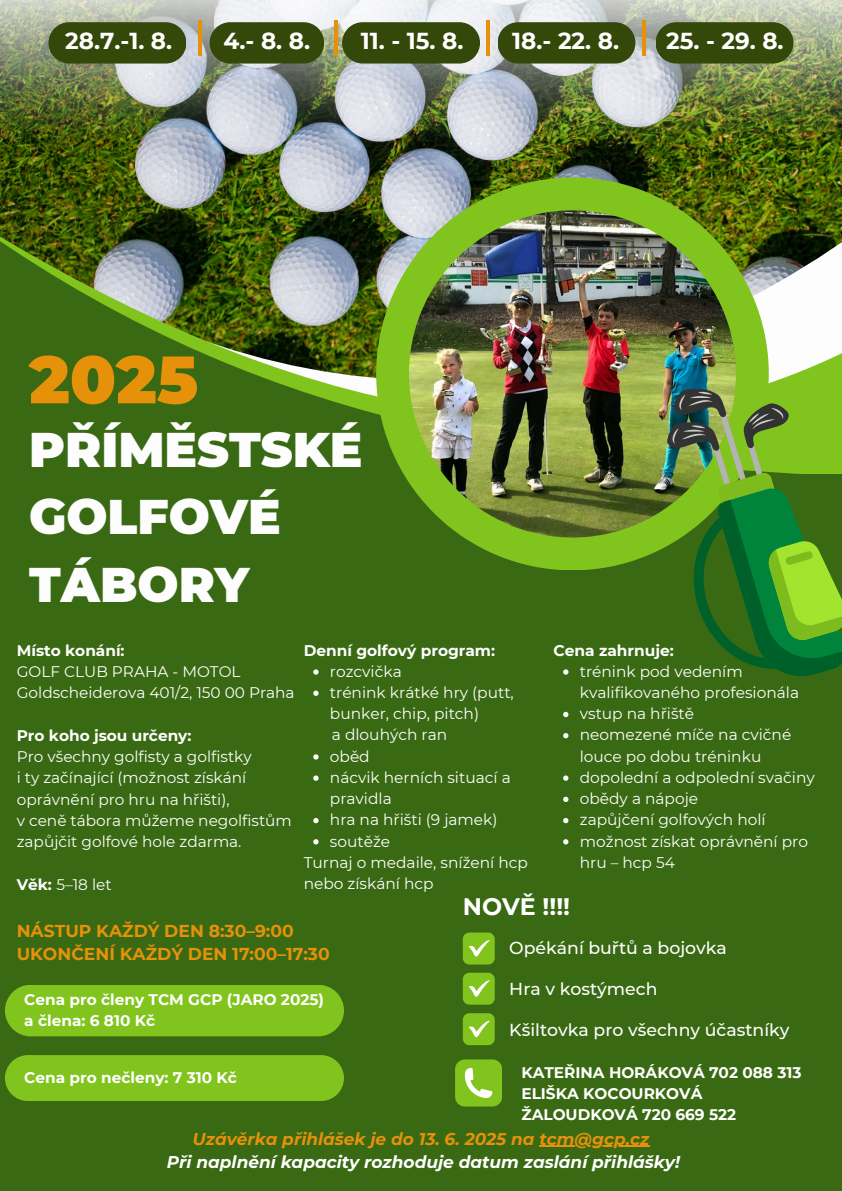
<style>
.page{position:relative;width:842px;height:1191px;background:#fff}
.page>*{position:absolute;margin:0;border:0;box-sizing:border-box;transform-origin:0 0}
.t1{font:900 66.9px "Montserrat";color:#e5910a}
.t2{font:50.8px "Montserrat";color:#e5910a}
.t3{font:900 48.5px/67.9px "Montserrat";color:#fdfdfd}
.t4{font:700 23.8px "Montserrat";color:#fff}
.t5{font:700 23.1px "Montserrat";color:#fff}
.t6{font:500 17.3px "Montserrat";color:#fff}
.t7{font:700 17.2px/23.3px "Montserrat";color:#e5910a}
.t8{font:italic 700 17px "Montserrat";color:#fff}
.t9{font:italic 700 17px "Montserrat";color:#e5910a}
.t10{font:15.4px/21.2px "Montserrat";color:#fff}
.t11{font:700 15.4px "Montserrat";color:#fff}
.t12{font:15.3px/21.2px "Montserrat";color:#fff}
.t13{font:700 15.3px/21.2px "Montserrat";color:#fff}
.s1{font-weight:700}
</style>
<div class="page">
<div style="left:0;top:0;width:842px;height:1190px;background:#396912"></div>
<svg style="left:254px;top:374px;width:588px;height:40px"></svg>
<svg style="left:376px;top:374px;width:393px;height:196px"></svg>
<img style="left:409px;top:374px;width:327px;height:163px">
<svg style="left:667px;top:385px;width:175px;height:291px"></svg>
<svg style="left:463px;top:932px;width:32px;height:32px"></svg>
<svg style="left:463px;top:972px;width:32px;height:32px"></svg>
<svg style="left:463px;top:1013px;width:32px;height:32px"></svg>
<img style="left:0;top:0;width:842px;height:374px">
<svg style="left:48px;top:22px;width:138px;height:42px;background:#3d5116"></svg>
<svg style="left:210px;top:22px;width:114px;height:42px;background:#3d5116"></svg>
<svg style="left:342px;top:22px;width:138px;height:42px;background:#3f5319"></svg>
<svg style="left:497px;top:22px;width:138px;height:42px;background:#3e5218"></svg>
<svg style="left:655px;top:22px;width:138px;height:42px;background:#3c5014"></svg>
<div style="left:5px;top:984px;width:339px;height:52px;background:#81c41e;border-radius:26px"></div>
<div style="left:5px;top:1055px;width:339px;height:45px;background:#81c41e"></div>
<svg style="left:455px;top:1059px;width:47px;height:46px;background:#8dc739"></svg>
<svg style="left:313px;top:669px;width:6px;height:5px"></svg>
<svg style="left:313px;top:690px;width:6px;height:5px"></svg>
<svg style="left:313px;top:754px;width:6px;height:5px"></svg>
<svg style="left:313px;top:775px;width:6px;height:5px"></svg>
<svg style="left:313px;top:818px;width:6px;height:5px"></svg>
<svg style="left:313px;top:839px;width:6px;height:5px"></svg>
<svg style="left:563px;top:669px;width:5px;height:5px"></svg>
<svg style="left:563px;top:711px;width:5px;height:6px"></svg>
<svg style="left:563px;top:733px;width:5px;height:5px"></svg>
<svg style="left:563px;top:775px;width:5px;height:5px"></svg>
<svg style="left:563px;top:796px;width:5px;height:6px"></svg>
<svg style="left:563px;top:818px;width:5px;height:5px"></svg>
<svg style="left:563px;top:839px;width:5px;height:5px"></svg>
<hr style="left:539px;top:1145px;width:110px;height:1px;background:#e5910a">
<h4 class="t5" style="left:65px;top:26px;width:109px">28.7.-1. 8.</h4>
<p class="t2" style="left:193px;top:6px;width:17px">I</p>
<p class="t5" style="left:224px;top:26px;width:88px">4.- 8. 8.</p>
<h4 class="t2" style="left:329px;top:6px;width:17px">I</h4>
<h4 class="t5" style="left:361px;top:26px;width:104px">11. - 15. 8.</h4>
<p class="t2" style="left:480px;top:6px;width:17px">I</p>
<p class="t5" style="left:512px;top:26px;width:108px">18.- 22. 8.</p>
<p class="t2" style="left:636px;top:6px;width:17px">I</p>
<h4 class="t5" style="left:666px;top:26px;width:119px">25. - 29. 8.</h4>
<p class="t1" style="left:29px;top:338px;width:170px">2025</p>
<p class="t3" style="left:29px;top:415px;width:335px">PŘÍMĚSTSKÉ<br>GOLFOVÉ<br>TÁBORY</p>
<p class="t13" style="left:17px;top:640px;width:109px">Místo koná ní:</p>
<p class="t12" style="left:17px;top:661px;width:225px">GOLF CLUB PRAHA - MOTOL</p>
<p class="t12" style="left:17px;top:682px;width:279px">Goldscheiderova 401/2, 150 00 Praha</p>
<p class="t13" style="left:17px;top:724px;width:176px">Pro koho jsou určeny:</p>
<p class="t12" style="left:17px;top:746px;width:237px">Pro všechny golfisty a golfistky</p>
<p class="t12" style="left:17px;top:767px;width:229px">i ty začínající (možnost získá ní oprávnění pro hru na hřišti),</p>
<p class="t12" style="left:17px;top:809px;width:277px">v ceně tá bora můžeme negolfistů m zapůjčit golfové hole zdarma.</p>
<p class="t12" style="left:17px;top:873px;width:96px"><span class="s1">Věk:</span> 5–18 let</p>
<p class="t11" style="left:554px;top:640px;width:122px">Cena zahrnuje:</p>
<p class="t10" style="left:580px;top:660px;width:221px">trénink pod vedením kvalifikovaného profesionála</p>
<p class="t10" style="left:580px;top:703px;width:110px">vstup na hřiště</p>
<p class="t10" style="left:580px;top:724px;width:208px">neomezené míče na cvičné louce po dobu tréninku</p>
<h3 class="t10" style="left:580px;top:766px;width:236px">dopolední a odpolední svačiny</h3>
<h5 class="t10" style="left:580px;top:788px;width:120px">obědy a ná poje</h5>
<p class="t10" style="left:580px;top:809px;width:185px">zapůjčení golfových holí</p>
<p class="t10" style="left:580px;top:830px;width:230px">možnost získat oprávnění pro hru – hcp 54</p>
<p class="t4" style="left:463px;top:892px;width:109px">NOVĚ !!!!</p>
<p class="t11" style="left:304px;top:640px;width:193px">Denní golfový program:</p>
<p class="t10" style="left:330px;top:660px;width:73px">rozcvič ka</p>
<p class="t10" style="left:330px;top:681px;width:185px">trénink krátké hry (putt, bunker, chip, pitch)</p>
<p class="t10" style="left:332px;top:724px;width:117px">a dlouhých ran</p>
<p class="t10" style="left:330px;top:745px;width:41px">oběd</p>
<p class="t10" style="left:330px;top:766px;width:182px">nácvik herních situací a pravidla</p>
<p class="t10" style="left:330px;top:809px;width:169px">hra na hřišti (9 jamek)</p>
<p class="t10" style="left:330px;top:830px;width:62px">soutěže</p>
<p class="t10" style="left:304px;top:851px;width:226px">Turnaj o medaile, snížení hcp nebo získání hcp</p>
<p class="t7" style="left:17px;top:918px;width:314px">NÁSTUP KAŽDÝ DEN 8:30–9:00<br>UKONČENÍ KAŽDÝ DEN 17:00–17:30</p>
<h1 class="t13" style="left:24px;top:989px;width:301px">Cena pro členy TCM GCP (JARO 2025) a člena: 6 810 Kč</h1>
<p class="t13" style="left:24px;top:1066px;width:214px">Cena pro nečleny: 7 310 Kč</p>
<p class="t6" style="left:509px;top:936px;width:219px">Opékání buřtů a bojovka</p>
<h4 class="t6" style="left:509px;top:977px;width:150px">Hra v kostýmech</h4>
<p class="t6" style="left:509px;top:1019px;width:282px">Kšiltovka pro všechny účastníky</p>
<h2 class="t13" style="left:521px;top:1061px;width:282px">KATEŘINA HORÁKOVÁ 702 088 313</h2>
<p class="t13" style="left:521px;top:1082px;width:216px">ELIŠKA KOCOURKOVÁ<br>ŽALOUDKOVÁ 720 669 522</p>
<p class="t9" style="left:192px;top:1128px;width:459px">Uzá vě rka přihlášek je do 13. 6. 2025 na tcm@gcp.cz</p>
<p class="t8" style="left:167px;top:1151px;width:515px">Při naplnění kapacity rozhoduje datum zaslání přihlášky!</p>
</div>
